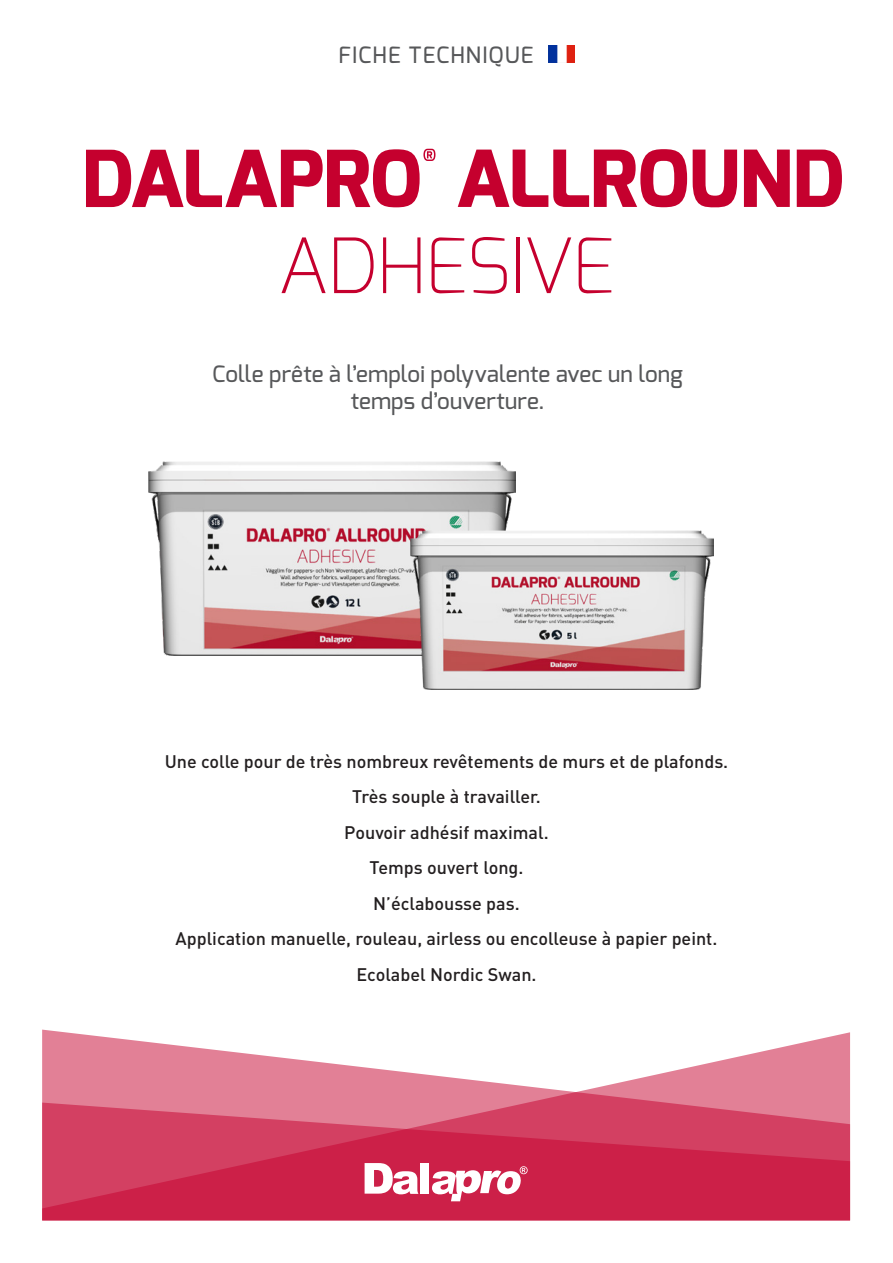
<style>
.page{position:relative;width:893px;height:1263px;background:#fff}
.page>*{position:absolute;margin:0;border:0;box-sizing:border-box;transform-origin:0 0}
.t1{font:800 78.3px "Exo";letter-spacing:-.01em;color:#c5002e}
.t2{font:200 76.05px "Exo";letter-spacing:-.02em;color:#c5002e}
.t3{font:500 22.5px/27px "Exo";letter-spacing:.005em;color:#57585a;text-align:center}
.t4{font:500 22.5px "Exo";letter-spacing:.05em;color:#57585a}
.t5{font:500 18px "DIN Pro";color:#231f20}
</style>
<div class="page">
<img style="left:549px;top:45px;width:26px;height:17px">
<svg style="left:86px;top:149px;width:349px;height:58px"></svg>
<img style="left:148px;top:462px;width:368px;height:193px">
<img style="left:410px;top:530px;width:304px;height:160px">
<svg style="left:42px;top:1029px;width:808px;height:73px;fill:#e28096"></svg>
<svg style="left:42px;top:1102px;width:808px;height:118px;background:#d03559"></svg>
<svg style="left:365px;top:1163px;width:53px;height:31px"></svg>
<div style="left:420px;top:1163px;width:9px;height:31px;background:#fff"></div>
<svg style="left:432px;top:1166px;width:96px;height:35px"></svg>
<p class="t4" style="left:339px;top:40px;width:197px">FICHE TECHNIQUE</p>
<p class="t1" style="left:455px;top:128px;width:391px">ALLROUND</p>
<p class="t2" style="left:277px;top:217px;width:339px">ADHESIVE</p>
<p class="t3" style="left:212px;top:360px;width:472px">Colle prête à l’emploi polyvalente avec un long temps d’ouverture.</p>
<p class="t5" style="left:165px;top:749px;width:565px">Une colle pour de très nombreux revêtements de murs et de plafonds.</p>
<p class="t5" style="left:352px;top:784px;width:190px">Très souple à travailler.</p>
<p class="t5" style="left:344px;top:820px;width:206px">Pouvoir adhésif maximal.</p>
<p class="t5" style="left:369px;top:855px;width:155px">Temps ouvert long.</p>
<p class="t5" style="left:373px;top:891px;width:148px">N’éclabousse pas.</p>
<p class="t5" style="left:176px;top:926px;width:543px">Application manuelle, rouleau, airless ou encolleuse à papier peint.</p>
<p class="t5" style="left:356px;top:962px;width:182px">Ecolabel Nordic Swan.</p>
</div>
